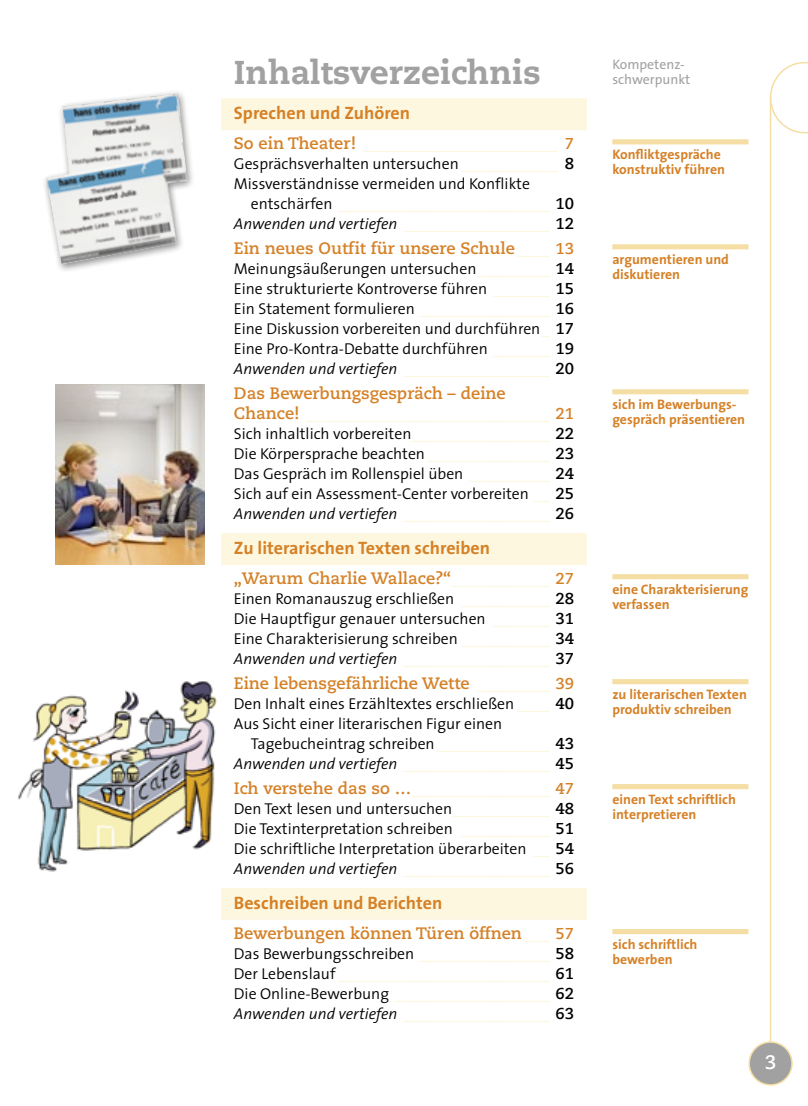
<style>
.page{position:relative;width:808px;height:1106px;background:#fff}
.page>*{position:absolute;margin:0;border:0;box-sizing:border-box;transform-origin:0 0}
._01_Überschrift_1{font:800 33px "Caecilia LT Std";color:#a1a1a1}
._81_Seitenzahl{font:700 19.5px "Caecilia LT Std";color:#fff}
._61_1_Inhalt_Stufe_1{font:18px "The Sans CV Bold";color:#d58127}
._62_1_Inhalt_Stufe_2{font:700 16.5px "Caecilia LT Std";color:#d58127}
._63_Inhalt_Stufe_3{font:16.2px "The Sans CV";color:#fdf7df}
._62_1_Inhalt_Stufe_2-2{font:16.2px "The Sans CV";color:#fdf7df}
._63_Inhalt_Stufe_3-2{font:300 15.75px/20px "The Sans CV Semi";color:#000}
._64_Inhalt_Stufe_4{font:italic 300 15.75px "The Sans CV Semi";color:#000}
.t1{font:13.8px/15px "The Sans CV Bold";color:#d58127}
._71_Marginalien{font:13.8px/15px "The Sans CV";color:#a1a1a1}
.s1{font-family:"Caecilia LT Std";font-weight:700;font-size:16.5px;color:#d58127}
.s2{font-family:"The Sans CV";font-weight:400;font-size:16.2px;color:#fdf7df}
.s3{font-family:"Caecilia LT Std";font-weight:700}
.s4{font-family:"The Sans CV";font-weight:400;font-style:normal;font-size:16.2px;color:#fdf7df}
.s5{font-family:"Caecilia LT Std";font-weight:700;font-style:normal}
.s6{font-size:15.75px}
</style>
<div class="page">
<hr style="left:770px;top:96px;width:1px;height:951px;background:#f4dea3">
<svg style="left:769px;top:61px;width:39px;height:73px"></svg>
<div style="left:749px;top:1042px;width:43px;height:42px;background:#a1a1a1;border-radius:50%"></div>
<div style="left:748px;top:1041px;width:45px;height:44px;border:2px solid #f4dea3;border-radius:50%"></div>
<div style="left:221px;top:98px;width:366px;height:32px;background:#fdf7df"></div>
<div style="left:221px;top:533px;width:366px;height:32px;background:#fdf7df"></div>
<div style="left:221px;top:887px;width:366px;height:32px;background:#fdf7df"></div>
<div style="left:612px;top:139px;width:136px;height:5px;background:#f4dea3"></div>
<div style="left:612px;top:244px;width:136px;height:5px;background:#f4dea3"></div>
<div style="left:612px;top:389px;width:136px;height:5px;background:#f4dea3"></div>
<div style="left:612px;top:574px;width:136px;height:5px;background:#f4dea3"></div>
<div style="left:612px;top:679px;width:136px;height:5px;background:#f4dea3"></div>
<div style="left:612px;top:784px;width:136px;height:5px;background:#f4dea3"></div>
<div style="left:612px;top:929px;width:136px;height:5px;background:#f4dea3"></div>
<div style="left:41px;top:89px;width:154px;height:184px;background:#000;opacity:.45"></div>
<img style="left:46px;top:94px;width:141px;height:170px">
<img style="left:55px;top:384px;width:149px;height:180px">
<img style="left:18px;top:681px;width:199px;height:191px">
<p class="_01_Überschrift_1" style="left:234px;top:52px;width:308px">Inhaltsverzeichnis</p>
<p class="_71_Marginalien" style="left:612px;top:56px;width:79px">Kompetenz&shy;schwerpunkt</p>
<p class="_61_1_Inhalt_Stufe_1" style="left:234px;top:98px;width:178px">Sprechen und Zuhören</p>
<p class="_62_1_Inhalt_Stufe_2-2" style="left:234px;top:129px;width:342px"><span class="s1">So ein Theater!</span> ________________________ <sub>7</sub></p>
<p class="_63_Inhalt_Stufe_3-2" style="left:234px;top:154px;width:342px">Gesprächsverhalten untersuchen<span class="s2">____________</span> <span class="s3">8</span></p>
<p class="_63_Inhalt_Stufe_3-2" style="left:234px;top:174px;width:298px">Missverständnisse vermeiden und Konflikte</p>
<p class="_63_Inhalt_Stufe_3" style="left:251px;top:189px;width:325px"><sub>entschärfen</sub> __________________________ <sub>10</sub></p>
<p class="_64_Inhalt_Stufe_4" style="left:234px;top:211px;width:342px">Anwenden und vertiefen <span class="s4">__________________</span> <span class="s5">12</span></p>
<p class="_62_1_Inhalt_Stufe_2" style="left:234px;top:239px;width:342px">Ein neues Outfit für unsere Schule <span class="s2">____</span> <span class="s6">13</span></p>
<p class="_63_Inhalt_Stufe_3-2" style="left:234px;top:258px;width:342px">Meinungsäußerungen untersuchen<span class="s2">_________</span> <span class="s3">14</span></p>
<p class="_63_Inhalt_Stufe_3-2" style="left:234px;top:278px;width:342px">Eine strukturierte Kontroverse führen <span class="s2">_______</span> <span class="s3">15</span></p>
<p class="_63_Inhalt_Stufe_3-2" style="left:234px;top:298px;width:342px">Ein Statement formulieren <span class="s2">________________</span> <span class="s3">16</span></p>
<p class="_63_Inhalt_Stufe_3-2" style="left:234px;top:318px;width:342px">Eine Diskussion vorbereiten und durchführen<span class="s2">_</span> <span class="s3">17</span></p>
<p class="_63_Inhalt_Stufe_3-2" style="left:234px;top:338px;width:342px">Eine Pro-Kontra-Debatte durchführen <span class="s2">_______</span> <span class="s3">19</span></p>
<p class="_64_Inhalt_Stufe_4" style="left:234px;top:356px;width:342px">Anwenden und vertiefen <span class="s4">__________________</span> <span class="s5">20</span></p>
<p class="_62_1_Inhalt_Stufe_2" style="left:234px;top:384px;width:273px">Das Bewerbungsgespräch – deine</p>
<p class="_62_1_Inhalt_Stufe_2-2" style="left:234px;top:399px;width:342px"><span class="s1">Chance!</span> ______________________________ <sub>21</sub></p>
<p class="_63_Inhalt_Stufe_3-2" style="left:234px;top:423px;width:342px">Sich inhaltlich vorbereiten<span class="s2">_________________</span> <span class="s3">22</span></p>
<p class="_63_Inhalt_Stufe_3-2" style="left:234px;top:443px;width:342px">Die Körpersprache beachten <span class="s2">_______________</span> <span class="s3">23</span></p>
<p class="_63_Inhalt_Stufe_3-2" style="left:234px;top:463px;width:342px">Das Gespräch im Rollenspiel üben <span class="s2">__________</span> <span class="s3">24</span></p>
<p class="_63_Inhalt_Stufe_3-2" style="left:234px;top:483px;width:342px">Sich auf ein Assessment-Center vorbereiten <span class="s2">__</span> <span class="s3">25</span></p>
<p class="_64_Inhalt_Stufe_4" style="left:234px;top:501px;width:342px">Anwenden und vertiefen <span class="s4">__________________</span> <span class="s5">26</span></p>
<p class="_61_1_Inhalt_Stufe_1" style="left:234px;top:533px;width:258px">Zu literarischen Texten schreiben</p>
<p class="_62_1_Inhalt_Stufe_2" style="left:234px;top:569px;width:342px">„Warum Charlie Wallace?“<span class="s2">____________</span> <span class="s6">27</span></p>
<p class="_63_Inhalt_Stufe_3-2" style="left:234px;top:588px;width:342px">Einen Romanauszug erschließen <span class="s2">___________</span> <span class="s3">28</span></p>
<p class="_63_Inhalt_Stufe_3-2" style="left:234px;top:608px;width:342px">Die Hauptfigur genauer untersuchen <span class="s2">_______</span> <span class="s3">31</span></p>
<p class="_63_Inhalt_Stufe_3-2" style="left:234px;top:628px;width:342px">Eine Charakterisierung schreiben <span class="s2">___________</span> <span class="s3">34</span></p>
<p class="_64_Inhalt_Stufe_4" style="left:234px;top:646px;width:342px">Anwenden und vertiefen <span class="s4">__________________</span> <span class="s5">37</span></p>
<p class="_62_1_Inhalt_Stufe_2" style="left:234px;top:673px;width:342px">Eine lebensgefährliche Wette <span class="s2">_________</span> <span class="s6">39</span></p>
<p class="_63_Inhalt_Stufe_3-2" style="left:234px;top:693px;width:342px">Den Inhalt eines Erzähltextes erschließen <span class="s2">____</span> <span class="s3">40</span></p>
<p class="_63_Inhalt_Stufe_3-2" style="left:251px;top:713px;width:325px;text-indent:-17px">Aus Sicht einer literarischen Figur einen<br>Tagebucheintrag schreiben<span class="s2">______________</span> <span class="s3">43</span></p>
<p class="_64_Inhalt_Stufe_4" style="left:234px;top:750px;width:342px">Anwenden und vertiefen <span class="s4">__________________</span> <span class="s5">45</span></p>
<p class="_62_1_Inhalt_Stufe_2" style="left:234px;top:778px;width:342px">Ich verstehe das so …<span class="s2">_________________</span> <span class="s6">47</span></p>
<p class="_63_Inhalt_Stufe_3-2" style="left:234px;top:798px;width:342px">Den Text lesen und untersuchen<span class="s2">____________</span> <span class="s3">48</span></p>
<p class="_63_Inhalt_Stufe_3-2" style="left:234px;top:818px;width:342px">Die Textinterpretation schreiben <span class="s2">___________</span> <span class="s3">51</span></p>
<p class="_63_Inhalt_Stufe_3-2" style="left:234px;top:838px;width:342px">Die schriftliche Interpretation überarbeiten <span class="s2">__</span> <span class="s3">54</span></p>
<p class="_64_Inhalt_Stufe_4" style="left:234px;top:855px;width:342px">Anwenden und vertiefen <span class="s4">__________________</span> <span class="s5">56</span></p>
<p class="_61_1_Inhalt_Stufe_1" style="left:234px;top:888px;width:210px">Beschreiben und Berichten</p>
<p class="_62_1_Inhalt_Stufe_2" style="left:234px;top:923px;width:342px">Bewerbungen können Türen öffnen <span class="s2">___</span> <span class="s6">57</span></p>
<p class="_63_Inhalt_Stufe_3-2" style="left:234px;top:943px;width:342px">Das Bewerbungsschreiben <span class="s2">________________</span> <span class="s3">58</span></p>
<p class="_63_Inhalt_Stufe_3" style="left:234px;top:958px;width:342px"><sub>Der</sub> <sub>Lebenslauf</sub> __________________________ <sub>61</sub></p>
<p class="_63_Inhalt_Stufe_3-2" style="left:234px;top:983px;width:342px">Die Online-Bewerbung <span class="s2">___________________</span> <span class="s3">62</span></p>
<p class="_64_Inhalt_Stufe_4" style="left:234px;top:1000px;width:342px">Anwenden und vertiefen <span class="s4">__________________</span> <span class="s5">63</span></p>
<p class="t1" style="left:612px;top:147px;width:114px">Konfliktgespräche konstruktiv führen</p>
<p class="t1" style="left:612px;top:252px;width:118px">argumentieren und diskutieren</p>
<p class="t1" style="left:612px;top:397px;width:134px">sich im Bewerbungs&shy;gespräch präsentieren</p>
<p class="t1" style="left:612px;top:581px;width:138px">eine Charakterisierung verfassen</p>
<p class="t1" style="left:612px;top:686px;width:136px">zu literarischen Texten produktiv schreiben</p>
<p class="t1" style="left:612px;top:791px;width:125px">einen Text schriftlich interpretieren</p>
<p class="t1" style="left:612px;top:936px;width:87px">sich schriftlich bewerben</p>
<p class="_81_Seitenzahl" style="left:765px;top:1050px;width:13px">3</p>
</div>
